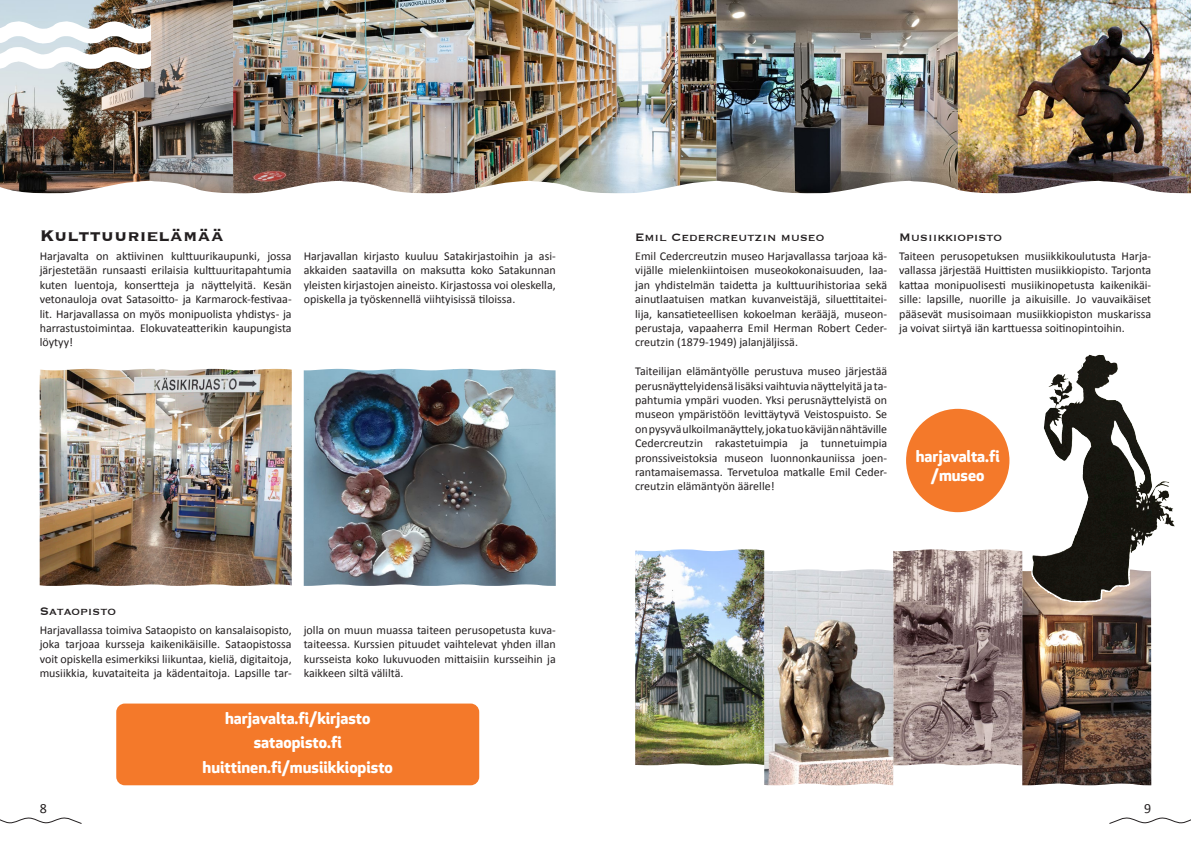
<style>
.page{position:relative;width:1191px;height:842px;background:#fff}
.page>*{position:absolute;margin:0;border:0;box-sizing:border-box;transform-origin:0 0}
.otsikko-bold{font:700 20px "Copperplate";color:#231f20}
.apex_rounded{font:700 16px/19.2px "Apex Rounded";color:#fff;text-align:center}
.otsikko-regular{font:14px "Copperplate";color:#231f20}
.t1{font:14px "Calibri";color:#231f20}
.Calibri{font:12px/14.4px "Calibri";color:#231f20;text-align:justify}
</style>
<div class="page">
<svg style="left:1109px;top:817px;width:82px;height:7px"></svg>
<svg style="left:0;top:817px;width:82px;height:7px"></svg>
<img style="left:893px;top:549px;width:129px;height:216px">
<img style="left:1022px;top:569px;width:129px;height:216px">
<img style="left:764px;top:569px;width:129px;height:216px">
<img style="left:635px;top:549px;width:129px;height:216px">
<div style="left:905px;top:408px;width:105px;height:105px;background:#f4792a;border-radius:50%"></div>
<div style="left:904px;top:407px;width:107px;height:107px;border:2px solid #fff;border-radius:50%"></div>
<svg style="left:1030px;top:354px;width:145px;height:250px"></svg>
<img style="left:1076px;top:355px;width:23px;height:31px">
<img style="left:0;top:0;width:1191px;height:193px">
<svg style="left:0;top:21px;width:151px;height:48px"></svg>
<img style="left:40px;top:369px;width:516px;height:217px">
<div style="left:116px;top:703px;width:363px;height:82px;background:#f4792a;border-radius:9px"></div>
<div style="left:292px;top:357px;width:12px;height:240px;background:#fff"></div>
<p class="otsikko-bold" style="left:40px;top:222px;width:186px">Kulttuurielämää</p>
<p class="Calibri" style="left:40px;top:248px;width:253px">Harjavalta on aktiivinen kulttuurikaupunki, jossa järjestetään runsaasti erilaisia kulttuuritapahtumia kuten luentoja, konsertteja ja näyttelyitä. Kesän vetonauloja ovat Satasoitto- ja Karmarock-festivaa&shy;lit. Harjavallassa on myös monipuolista yhdistys- ja harrastustoimintaa. Elokuvateatterikin kaupungista löytyy!</p>
<p class="Calibri" style="left:304px;top:248px;width:253px">Harjavallan kirjasto kuuluu Satakirjastoihin ja asi&shy;akkaiden saatavilla on maksutta koko Satakunnan yleisten kirjastojen aineisto. Kirjastossa voi oleskella, opiskella ja työskennellä viihtyisissä tiloissa.</p>
<p class="otsikko-regular" style="left:40px;top:602px;width:78px">Sataopisto</p>
<p class="Calibri" style="left:40px;top:622px;width:253px">Harjavallassa toimiva Sataopisto on kansalaisopisto, joka tarjoaa kursseja kaikenikäisille. Sataopistossa voit opiskella esimerkiksi liikuntaa, kieliä, digitaitoja, musiikkia, kuvataiteita ja kädentaitoja. Lapsille tar-</p>
<p class="Calibri" style="left:304px;top:622px;width:253px">jolla on muun muassa taiteen perusopetusta kuva&shy;taiteessa. Kurssien pituudet vaihtelevat yhden illan kursseista koko lukuvuoden mittaisiin kursseihin ja kaikkeen siltä väliltä.</p>
<p class="apex_rounded" style="left:225px;top:708px;width:147px">harjavalta.fi/kirjasto</p>
<p class="apex_rounded" style="left:254px;top:733px;width:89px">sataopisto.fi</p>
<p class="apex_rounded" style="left:202px;top:758px;width:192px">huittinen.fi/musiikkiopisto</p>
<p class="otsikko-regular" style="left:635px;top:228px;width:191px">Emil Cedercreutzin museo</p>
<p class="Calibri" style="left:635px;top:248px;width:253px">Emil Cedercreutzin museo Harjavallassa tarjoaa kä&shy;vijälle mielenkiintoisen museokokonaisuuden, laa&shy;jan yhdistelmän taidetta ja kulttuurihistoriaa sekä ainutlaatuisen matkan kuvanveistäjä, siluettitaitei&shy;lija, kansatieteellisen kokoelman kerääjä, museon&shy;perustaja, vapaaherra Emil Herman Robert Ceder&shy;creutzin (1879-1949) jalanjäljissä.</p>
<p class="Calibri" style="left:635px;top:363px;width:253px">Taiteilijan elämäntyölle perustuva museo järjestää perusnäyttelyidensä lisäksi vaihtuvia näyttelyitä ja ta&shy;pahtumia ympäri vuoden. Yksi perusnäyttelyistä on museon ympäristöön levittäytyvä Veistospuisto. Se on pysyvä ulkoilmanäyttely, joka tuo kävijän nähtäville Cedercreutzin rakastetuimpia ja tunnetuimpia pronssiveistoksia museon luonnonkauniissa joen&shy;rantamaisemassa. Tervetuloa matkalle Emil Ceder&shy;creutzin elämäntyön äärelle!</p>
<p class="otsikko-regular" style="left:899px;top:228px;width:104px">Musiikkiopisto</p>
<p class="Calibri" style="left:899px;top:248px;width:253px">Taiteen perusopetuksen musiikkikoulutusta Harja&shy;vallassa järjestää Huittisten musiikkiopisto. Tarjonta kattaa monipuolisesti musiikinopetusta kaikenikäi&shy;sille: lapsille, nuorille ja aikuisille. Jo vauvaikäiset pääsevät musisoimaan musiikkiopiston muskarissa ja voivat siirtyä iän karttuessa soitinopintoihin.</p>
<p class="apex_rounded" style="left:915px;top:447px;width:86px">harjavalta.fi /museo</p>
<p class="t1" style="left:40px;top:800px;width:9px">8</p>
<p class="t1" style="left:1144px;top:800px;width:9px">9</p>
</div>
